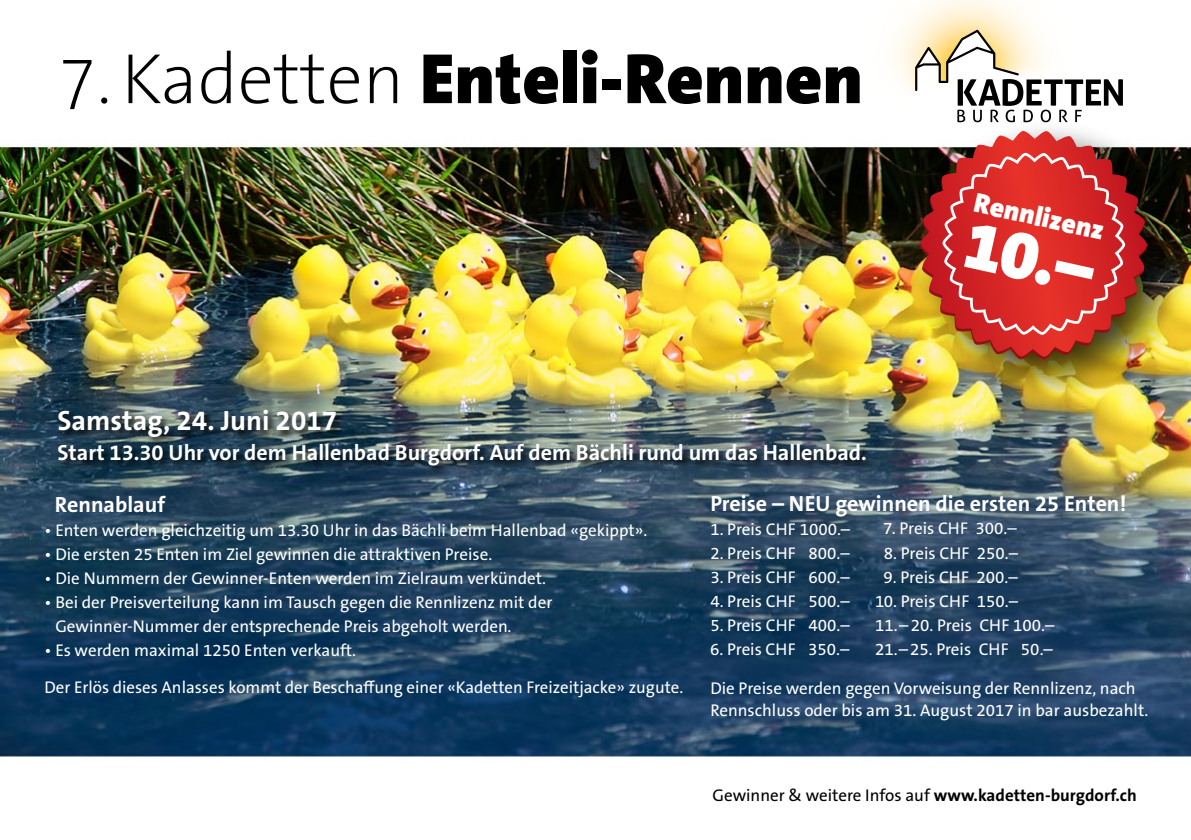
<style>
.page{position:relative;width:1191px;height:840px;background:#fff}
.page>*{position:absolute;margin:0;border:0;box-sizing:border-box;transform-origin:0 0}
.t1{font:900 71.8px "The Sans B W9";color:#000}
.t2{font:900 69.4px "The Sans B W9";color:#fff}
.t3{font:700 28px "The Sans B W7";color:#fff}
.t4{font:900 27.6px "The Sans B W9";color:#fff}
.t5{font:700 22px "The Sans B W7";color:#fff}
.t6{font:17px/24px "The Sans B W5 Plain";color:#fff}
.t7{font:17px "The Sans B W5 Plain";color:#000}
.s1{font-family:"The Sans BHT2";font-weight:200}
.s2{font-family:"The Sans B W7";font-weight:700}
</style>
<div class="page">
<svg style="left:915px;top:30px;width:208px;height:87px"></svg>
<img style="left:0;top:140px;width:1191px;height:618px">
<div style="left:57px;top:408px;width:818px;height:67px;background:#000;opacity:.95"></div>
<div style="left:906px;top:117px;width:285px;height:288px;background:#000;opacity:.75"></div>
<img style="left:920px;top:131px;width:227px;height:226px">
<svg style="left:942px;top:153px;width:183px;height:182px;background:#d33430"></svg>
<h1 class="t1" style="left:58px;top:33px;width:807px"><span class="s1">7. Kadetten</span> Enteli-Rennen</h1>
<h3 class="t4" style="left:978px;top:185px;width:134px;rotate:12deg">Rennlizenz</h3>
<h2 class="t2" style="left:974px;top:199px;width:132px;rotate:12deg">10.–</h2>
<h3 class="t3" style="left:58px;top:402px;width:281px">Samstag, 24. Juni 2017</h3>
<p class="t5" style="left:58px;top:438px;width:810px">Start 13.30 Uhr vor dem Hallenbad Burgdorf. Auf dem Bächli rund um das Hallenbad.</p>
<p class="t5" style="left:710px;top:489px;width:418px">Preise – NEU gewinnen die ersten 25 Enten!</p>
<p class="t6" style="left:710px;top:517px;width:141px">1. Preis CHF 1000.–</p>
<p class="t6" style="left:710px;top:541px;width:141px">2. Preis CHF 800.–</p>
<p class="t6" style="left:710px;top:565px;width:141px">3. Preis CHF 600.–</p>
<p class="t6" style="left:710px;top:589px;width:141px">4. Preis CHF 500.–</p>
<p class="t6" style="left:710px;top:613px;width:141px">5. Preis CHF 400.–</p>
<p class="t6" style="left:710px;top:637px;width:141px">6. Preis CHF 350.–</p>
<p class="t6" style="left:710px;top:676px;width:439px;line-height:22px">Die Preise werden gegen Vorweisung der Rennlizenz, nach<br>Rennschluss oder bis am 31. August 2017 in bar ausbezahlt.</p>
<p class="t5" style="left:55px;top:489px;width:112px">Rennablauf</p>
<p class="t6" style="left:45px;top:517px;width:604px">• Enten werden gleichzeitig um 13.30 Uhr in das Bächli beim Hallenbad «gekippt».</p>
<p class="t6" style="left:45px;top:541px;width:449px">• Die ersten 25 Enten im Ziel gewinnen die attraktiven Preise.</p>
<p class="t6" style="left:45px;top:565px;width:503px">• Die Nummern der Gewinner-Enten werden im Zielraum verkündet.</p>
<p class="t6" style="left:55px;top:589px;width:498px;text-indent:-11px">• Bei der Preisverteilung kann im Tausch gegen die Rennlizenz mit der<br>Gewinner-Nummer der entsprechende Preis abgeholt werden.</p>
<p class="t6" style="left:45px;top:637px;width:313px">• Es werden maximal 1250 Enten verkauft.</p>
<p class="t6" style="left:45px;top:675px;width:640px">Der Erlös dieses Anlasses kommt der Beschaffung einer «Kadetten Freizeitjacke» zugute.</p>
<p class="t6" style="left:883px;top:516px;width:135px">7. Preis CHF 300.–</p>
<p class="t6" style="left:884px;top:540px;width:136px">8. Preis CHF 250.–</p>
<p class="t6" style="left:883px;top:564px;width:136px">9. Preis CHF 200.–</p>
<p class="t6" style="left:875px;top:588px;width:181px">10. Preis CHF 150.–<br>11.– 20. Preis CHF 100.–<br>21.– 25. Preis CHF 50.–</p>
<p class="t7" style="left:712px;top:784px;width:426px">Gewinner &amp; weitere Infos auf <span class="s2">www.kadetten-burgdorf.ch</span></p>
</div>
